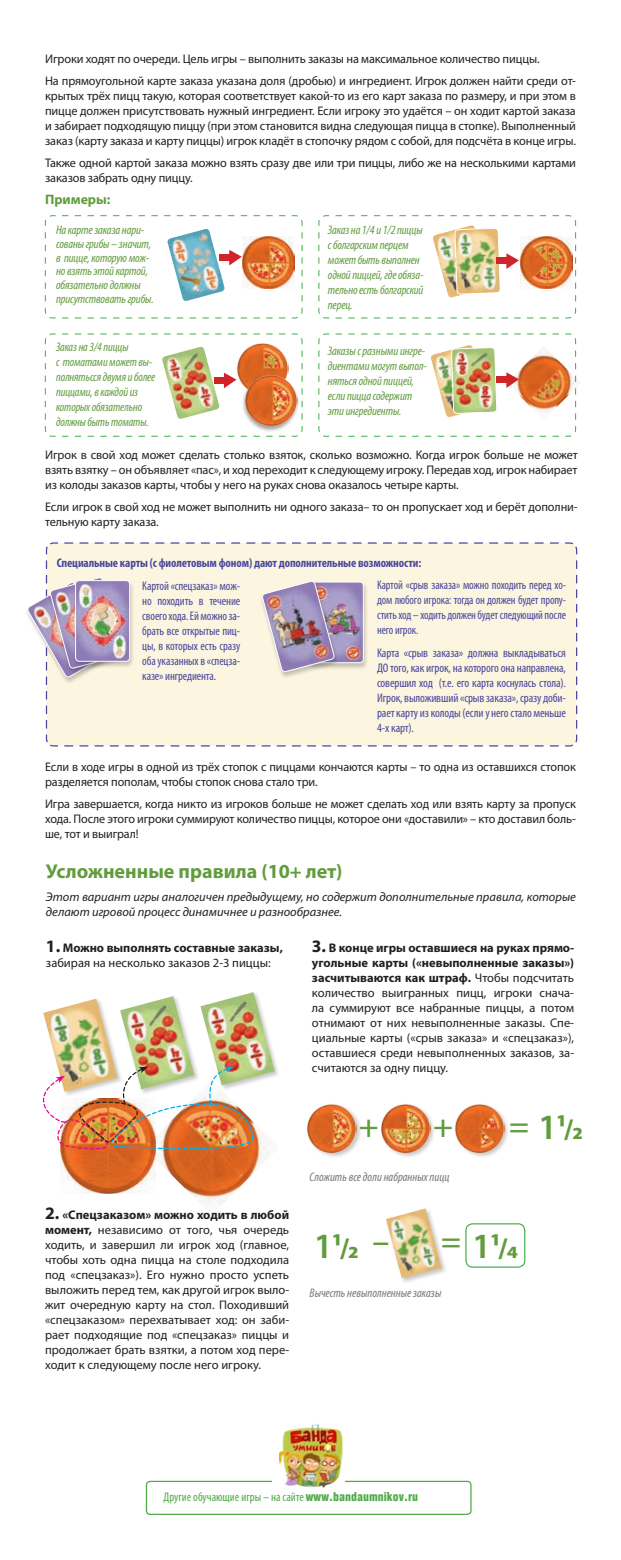
<style>
.page{position:relative;width:621px;height:1560px;background:#fff}
.page>*{position:absolute;margin:0;border:0;box-sizing:border-box;transform-origin:0 0}
.t1{font:700 35.62px "Minion Pro";color:#619c3d}
.t2{font:700 28.5px "Myriad Pro";color:#619c3d}
.t3{font:700 20px "Myriad Pro";color:#619c3d}
.t4{font:700 13.75px "Myriad Pro";color:#619c3d}
.t5{font:12.5px/15px "Myriad Pro";letter-spacing:-.01em;color:#231f20}
.t6{font:italic condensed 12.5px/15px "Myriad Pro";letter-spacing:-.01em;color:#619c3d}
.t7{font:condensed 12.5px/15px "Myriad Pro";letter-spacing:-.01em;color:#48479d;text-align:justify}
.t8{font:condensed 12.5px/15px "Myriad Pro";letter-spacing:-.01em;color:#48479d;text-align:justify;scale:.94 1}
.t9{font:italic 12.5px/15px "Myriad Pro";color:#231f20}
.t10{font:700 condensed 12.5px "Myriad Pro";letter-spacing:-.01em;color:#48479d}
.t11{font:italic condensed 12.5px "Myriad Pro";color:#76787b}
.t12{font:condensed 12.5px "Myriad Pro";color:#50aa49}
.s1{font-weight:700;font-size:17.5px}
.s2{font-weight:700}
.s3{font-weight:600;font-size:35.62px}
.s4{font-family:"Helios Cond";font-weight:900;font-stretch:normal}
</style>
<div class="page">
<img style="left:575px;top:350px;width:4px;height:70px">
<img style="left:60px;top:1152px;width:84px;height:41px">
<img style="left:144px;top:1123px;width:128px;height:85px">
<img style="left:43px;top:998px;width:74px;height:68px">
<img style="left:120px;top:996px;width:74px;height:70px">
<div style="left:199px;top:991px;width:81px;height:99px;background:#231f20;opacity:.25"></div>
<img style="left:200px;top:992px;width:74px;height:93px">
<div style="left:380px;top:1102px;width:55px;height:56px;background:#231f20;opacity:.25"></div>
<img style="left:380px;top:1103px;width:50px;height:50px">
<div style="left:454px;top:1102px;width:55px;height:56px;background:#231f20;opacity:.25"></div>
<img style="left:454px;top:1103px;width:50px;height:50px">
<div style="left:306px;top:1102px;width:56px;height:56px;background:#231f20;opacity:.25"></div>
<img style="left:307px;top:1103px;width:49px;height:50px">
<div style="left:384px;top:1207px;width:63px;height:76px;background:#231f20;opacity:.25"></div>
<img style="left:385px;top:1208px;width:56px;height:69px">
<div style="left:465px;top:1223px;width:60px;height:44px;border:1px solid #40ae49;border-radius:7px"></div>
<svg style="left:45px;top:215px;width:257px;height:103px"></svg>
<img style="left:45px;top:333px;width:257px;height:104px">
<img style="left:318px;top:333px;width:257px;height:104px">
<img style="left:318px;top:215px;width:257px;height:103px">
<svg style="left:45px;top:542px;width:532px;height:205px;background:#f2eadb"></svg>
<svg style="left:27px;top:560px;width:96px;height:171px"></svg>
<div style="left:72px;top:579px;width:63px;height:89px;background:#231f20;opacity:.25"></div>
<img style="left:75px;top:580px;width:54px;height:81px">
<div style="left:75px;top:580px;width:55px;height:81px;border:1px solid #fff;border-radius:4px"></div>
<div style="left:146px;top:1480px;width:325px;height:34px;border:1px solid #50aa49;border-radius:4px"></div>
<div style="left:272px;top:1477px;width:72px;height:9px;background:#fff"></div>
<img style="left:279px;top:1424px;width:67px;height:64px">
<img style="left:42px;top:1066px;width:212px;height:86px">
<p class="t5" style="left:45px;top:47px;width:532px;line-height:22.1px">Игроки ходят по очереди. Цель игры – выполнить заказы на максимальное количество пиццы.<br>На прямоугольной карте заказа указана доля (дробью) и ингредиент. Игрок должен найти среди от-</p>
<p class="t5" style="left:45px;top:88px;width:532px;text-align:justify">крытых трёх пицц такую, которая соответствует какой-то из его карт заказа по размеру, и при этом в пицце должен присутствовать нужный ингредиент. Если игроку это удаётся – он ходит картой заказа и забирает подходящую пиццу (при этом становится видна следующая пицца в стопке). Выполненный заказ (карту заказа и карту пиццы) игрок кладёт в стопочку рядом с собой, для подсчёта в конце игры.</p>
<p class="t5" style="left:45px;top:155px;width:532px">Также одной картой заказа можно взять сразу две или три пиццы, либо же на несколькими картами заказов забрать одну пиццу.</p>
<p class="t4" style="left:45px;top:191px;width:67px">Примеры:</p>
<p class="t6" style="left:56px;top:223px;width:99px;line-height:13.8px">На карте заказа нари&shy;сованы грибы – значит, в пицце, которую мож&shy;но взять этой картой, обязательно должны присутствовать грибы.</p>
<p class="t6" style="left:327px;top:222px;width:97px">Заказ на 1/4 и 1/2 пиццы с болгарским перцем может быть выполнен одной пиццей, где обяза&shy;тельно есть болгарский перец.</p>
<p class="t6" style="left:56px;top:339px;width:101px">Заказ на 3/4 пиццы<br>с томатами может вы&shy;полнятьсся двумя иболее пиццами, в каждой из которых обязательно должны быть томаты.</p>
<p class="t6" style="left:327px;top:343px;width:101px">Заказы с разными ингре&shy;диентами могут выпол&shy;няться одной пиццей, если пицца содержит эти ингредиенты.</p>
<p class="t5" style="left:45px;top:447px;width:533px;text-align:justify">Игрок в свой ход может сделать столько взяток, сколько возможно. Когда игрок больше не может взять взятку – он объявляет «пас», и ход переходит к следующему игроку. Передав ход, игрок набирает из колоды заказов карты, чтобы у него на руках снова оказалось четыре карты.</p>
<p class="t5" style="left:45px;top:499px;width:533px">Если игрок в свой ход не может выполнить ни одного заказа– то он пропускает ход и берёт дополни&shy;тельную карту заказа.</p>
<p class="t10" style="left:57px;top:554px;width:366px">Специальные карты (с фиолетовым фоном) дают дополнительные возможности:</p>
<p class="t7" style="left:142px;top:577px;width:99px">Картой «спецзаказ» мож&shy;но походить в течение своего хода. Ей можно за&shy;брать все открытые пиц&shy;цы, в которых есть сразу оба указанных в «спецза&shy;казе» ингредиента.</p>
<p class="t8" style="left:376px;top:577px;width:202px">Картой «срыв заказа» можно походить перед хо&shy;дом любого игрока: тогда он должен будет пропу&shy;стить ход – ходить должен будет следующий после него игрок.</p>
<p class="t7" style="left:376px;top:644px;width:190px">Карта «срыв заказа» должна выкладываться ДО того, как игрок, на которого она направлена, совершил ход (т.е. его карта коснулась стола).<br>Игрок, выложивший «срыв заказа», сразу доби&shy;рает карту из колоды (если у него стало меньше 4-х карт).</p>
<p class="t5" style="left:45px;top:758px;width:531px">Если в ходе игры в одной из трёх стопок с пиццами кончаются карты – то одна из оставшихся стопок разделяется пополам, чтобы стопок снова стало три.</p>
<p class="t5" style="left:45px;top:795px;width:532px;text-align:justify">Игра завершается, когда никто из игроков больше не может сделать ход или взять карту за пропуск хода. После этого игроки суммируют количество пиццы, которое они «доставили» – кто доставил боль&shy;ше, тот и выиграл!</p>
<h3 class="t3" style="left:46px;top:858px;width:297px">Усложненные правила (10+ лет)</h3>
<p class="t9" style="left:46px;top:888px;width:531px">Этот вариант игры аналогичен предыдущему, но содержит дополнительные правила, которые делают игровой процесс динамичнее и разнообразнее.</p>
<p class="t5" style="left:46px;top:939px;width:238px"><span class="s1">1.</span> <span class="s2">Можно выполнять составные заказы, </span>забирая на несколько заказов 2-3 пиццы:</p>
<p class="t5" style="left:45px;top:1206px;width:245px;text-align:justify"><span class="s1">2.</span> <span class="s2">«Спецзаказом» можно ходить в любой момент,</span> независимо от того, чья очередь ходить, и завершил ли игрок ход (главное, чтобы хоть одна пицца на столе подходила под «спецзаказ»). Его нужно просто успеть выложить перед тем, как другой игрок выло&shy;жит очередную карту на стол. Походивший «спецзаказом» перехватывает ход: он заби&shy;рает подходящие под «спецзаказ» пиццы и продолжает брать взятки, а потом ход пере&shy;ходит к следующему после него игроку.</p>
<p class="t5" style="left:311px;top:939px;width:263px;text-align:justify"><span class="s1">3.</span> <span class="s2">В конце игры оставшиеся на руках прямо&shy;угольные карты («невыполненные заказы») засчитываются как штраф.</span> Чтобы подсчитать количество выигранных пицц, игроки снача&shy;ла суммируют все набранные пиццы, а потом отнимают от них невыполненные заказы. Спе&shy;циальные карты («срыв заказа» и «спецзаказ»), оставшиеся среди невыполненных заказов, за&shy;считаются за одну пиццу.</p>
<h1 class="t1" style="left:358px;top:1100px;width:22px">+</h1>
<h1 class="t1" style="left:432px;top:1100px;width:22px">+</h1>
<h1 class="t1" style="left:508px;top:1100px;width:22px">=</h1>
<p class="t11" style="left:309px;top:1168px;width:141px">Сложить все доли набранных пицц</p>
<h2 class="t2" style="left:537px;top:1110px;width:46px"><span class="s3">1</span>1/2</h2>
<h2 class="t2" style="left:313px;top:1229px;width:46px"><span class="s3">1</span>1/2</h2>
<h2 class="t2" style="left:471px;top:1229px;width:48px"><span class="s3">1</span>1/4</h2>
<h1 class="t1" style="left:371px;top:1215px;width:91px">– =</h1>
<p class="t11" style="left:309px;top:1284px;width:133px">Вычесть невыполненные заказы</p>
<p class="t12" style="left:163px;top:1488px;width:256px">Другие обучающие игры – на сайте <span class="s4">www.bandaumnikov.ru</span></p>
</div>
